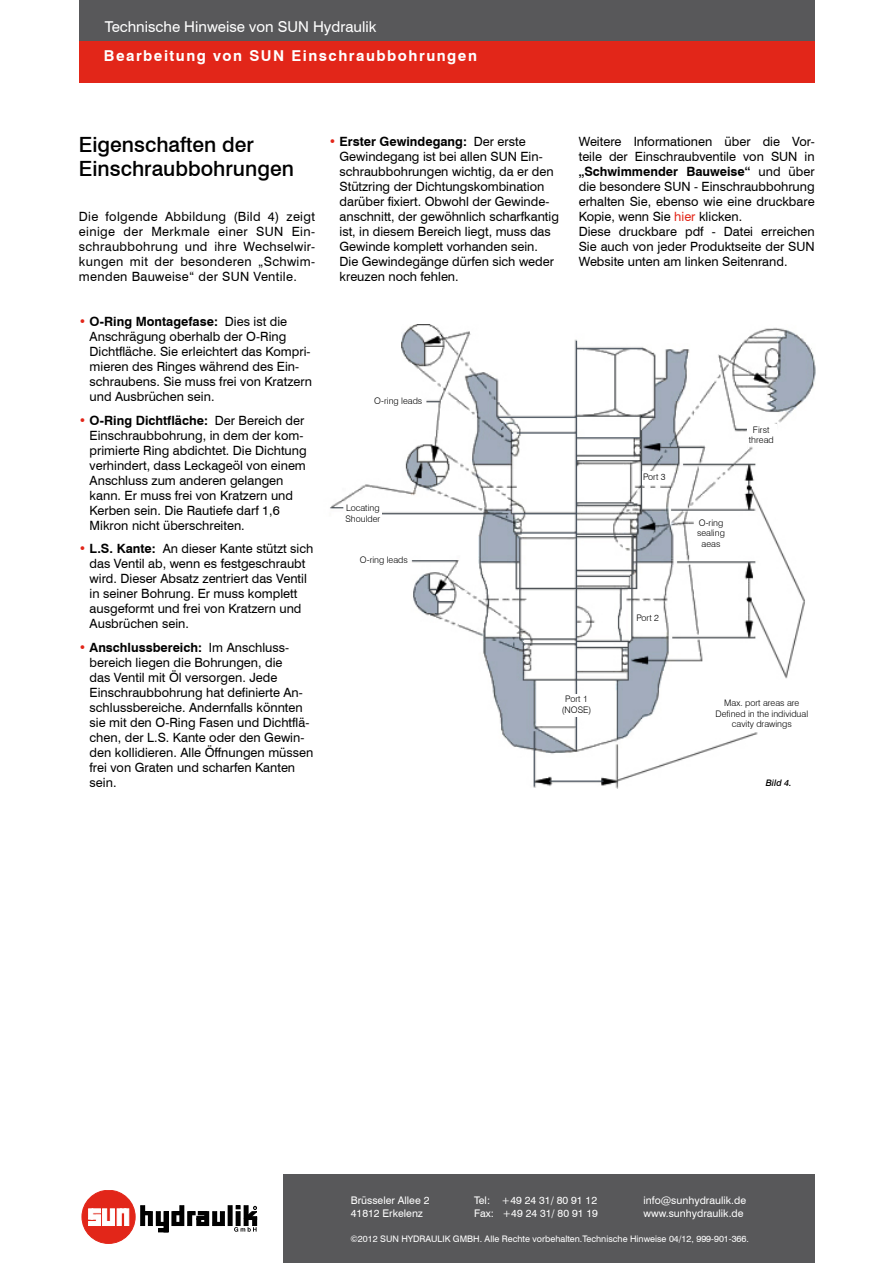
<style>
.page{position:relative;width:893px;height:1263px;background:#fff}
.page>*{position:absolute;margin:0;border:0;box-sizing:border-box;transform-origin:0 0}
.t1{font:500 21px/24px "Swiss 721 BT";color:#000}
.t2{font:700 15px "Swiss 721 BT";letter-spacing:.1em;color:#fff}
.t3{font:15px "Swiss 721 BT";color:#fff}
.t4{font:12.75px/15px "Swiss 721 BT";color:#000}
.t5{font:10.5px/13.5px "Swiss 721 BT";color:#fff}
.t6{font:300 9px/10.5px "Swiss 721 BT";color:#000;text-align:center}
.t7{font:9px "Swiss 721 BT";color:#fff}
.t8{font:italic 500 9px "Swiss 721 BT";color:#000}
.s1{color:#e22619}
.s2{font-weight:700}
</style>
<div class="page">
<div style="left:283px;top:1175px;width:532px;height:88px;background:#58585a"></div>
<div style="left:82px;top:1190px;width:53px;height:53px;background:#e22619;border-radius:50%"></div>
<div style="left:82px;top:1190px;width:53px;height:53px;border:1px solid #e22619;border-radius:50%"></div>
<hr style="left:89px;top:1209px;width:4px;height:10px;background:#fff">
<svg style="left:92px;top:1209px;width:9px;height:4px"></svg>
<hr style="left:91px;top:1215px;width:10px;height:4px;background:#fff">
<hr style="left:89px;top:1221px;width:12px;height:4px;background:#fff">
<div style="left:96px;top:1215px;width:5px;height:10px;background:#fff"></div>
<svg style="left:103px;top:1209px;width:4px;height:16px"></svg>
<div style="left:110px;top:1209px;width:5px;height:16px;background:#fff;border:1px solid #fff"></div>
<svg style="left:106px;top:1221px;width:5px;height:4px"></svg>
<div style="left:117px;top:1209px;width:4px;height:16px;background:#fff;border:1px solid #fff"></div>
<svg style="left:125px;top:1209px;width:4px;height:16px"></svg>
<svg style="left:121px;top:1209px;width:5px;height:4px"></svg>
<div style="left:141px;top:1205px;width:4px;height:20px;border:1px solid #000"></div>
<div style="left:148px;top:1211px;width:4px;height:14px;border:1px solid #000"></div>
<svg style="left:142px;top:1211px;width:9px;height:4px"></svg>
<div style="left:156px;top:1211px;width:4px;height:14px;border:1px solid #000"></div>
<div style="left:164px;top:1211px;width:4px;height:21px;border:1px solid #000"></div>
<div style="left:213px;top:1211px;width:4px;height:14px;border:1px solid #000"></div>
<div style="left:220px;top:1211px;width:4px;height:14px;border:1px solid #000"></div>
<svg style="left:213px;top:1222px;width:9px;height:3px"></svg>
<svg style="left:157px;top:1222px;width:11px;height:6px"></svg>
<div style="left:158px;top:1228px;width:10px;height:4px;border:1px solid #000"></div>
<div style="left:180px;top:1205px;width:4px;height:20px;border:1px solid #000"></div>
<div style="left:172px;top:1211px;width:4px;height:14px;border:1px solid #000"></div>
<svg style="left:173px;top:1211px;width:9px;height:4px"></svg>
<svg style="left:174px;top:1222px;width:8px;height:3px"></svg>
<div style="left:188px;top:1211px;width:4px;height:14px;border:1px solid #000"></div>
<div style="left:205px;top:1211px;width:4px;height:14px;border:1px solid #000"></div>
<svg style="left:189px;top:1211px;width:18px;height:14px"></svg>
<div style="left:228px;top:1205px;width:4px;height:20px;border:1px solid #000"></div>
<svg style="left:234px;top:1205px;width:23px;height:27px"></svg>
<div style="left:79px;top:40px;width:736px;height:43px;background:#e22619"></div>
<div style="left:79px;top:0;width:736px;height:40px;background:#58585a"></div>
<img style="left:330px;top:325px;width:486px;height:464px">
<div style="left:560px;top:694px;width:31px;height:23px;background:#fff"></div>
<div style="left:346px;top:504px;width:36px;height:19px;background:#fff"></div>
<div style="left:642px;top:471px;width:24px;height:13px;background:#fff"></div>
<div style="left:747px;top:424px;width:29px;height:18px;background:#fff"></div>
<div style="left:739px;top:444px;width:8px;height:7px;background:#fff"></div>
<p class="t3" style="left:105px;top:17px;width:273px">Technische Hinweise von SUN Hydraulik</p>
<p class="t2" style="left:104px;top:47px;width:374px">Bearbeitung von SUN Einschraubbohrungen</p>
<h1 class="t1" style="left:79px;top:133px;width:216px">Eigenschaften der<br>Einschraubbohrungen</h1>
<p class="t4" style="left:79px;top:209px;width:238px;text-align:justify">Die folgende Abbildung (Bild 4) zeigt einige der Merkmale einer SUN Ein&shy;schraubbohrung und ihre Wechselwir&shy;kungen mit der besonderen „Schwim&shy;menden Bauweise“ der SUN Ventile.</p>
<p class="t4" style="left:90px;top:314px;width:224px;text-indent:-11px"><span class="s1">•</span> <span class="s2">O-Ring Montagefase:</span> Dies ist die Anschrägung oberhalb der O-Ring Dichtfläche. Sie erleichtert das Kompri&shy;mieren des Ringes während des Ein&shy;schraubens. Sie muss frei von Kratzern und Ausbrüchen sein.</p>
<p class="t4" style="left:90px;top:413px;width:219px;text-indent:-11px"><span class="s1">•</span> <span class="s2">O-Ring Dichtfläche:</span> Der Bereich der Einschraubbohrung, in dem der kom&shy;primierte Ring abdichtet. Die Dichtung verhindert, dass Leckageöl von einem Anschluss zum anderen gelangen kann. Er muss frei von Kratzern und Kerben sein. Die Rautiefe darf 1,6<br>Mikron nicht überschreiten.</p>
<p class="t4" style="left:90px;top:541px;width:225px;text-indent:-11px"><span class="s1">•</span> <span class="s2">L.S. Kante:</span> An dieser Kante stützt sich das Ventil ab, wenn es festgeschraubt wird. Dieser Absatz zentriert das Ventil in seiner Bohrung. Er muss komplett ausgeformt und frei von Kratzern und Ausbrüchen sein.</p>
<p class="t4" style="left:90px;top:639px;width:225px;text-indent:-11px"><span class="s1">•</span> <span class="s2">Anschlussbereich:</span> Im Anschluss&shy;bereich liegen die Bohrungen, die<br>das Ventil mit Öl versorgen. Jede Einschraubbohrung hat definierte An&shy;schlussbereiche. Andernfalls könnten sie mit den O-Ring Fasen und Dichtflä&shy;chen, der L.S. Kante oder den Gewin&shy;den kollidieren. Alle Öffnungen müssen frei von Graten und scharfen Kanten sein.</p>
<p class="t4" style="left:339px;top:134px;width:221px;text-indent:-11px"><span class="s1">•</span> <span class="s2">Erster Gewindegang:</span> Der erste Gewindegang ist bei allen SUN Ein&shy;schraubbohrungen wichtig, da er den Stützring der Dichtungskombination darüber fixiert. Obwohl der Gewinde&shy;anschnitt, der gewöhnlich scharfkantig ist, in diesem Bereich liegt, muss das Gewinde komplett vorhanden sein.<br>Die Gewindegänge dürfen sich weder kreuzen noch fehlen.</p>
<p class="t4" style="left:579px;top:134px;width:237px">Weitere Informationen über die Vor&shy;teile der Einschraubventile von SUN in <span class="s2">„Schwimmender Bauweise“</span> und über die besondere SUN - Einschraubbohrung erhalten Sie, ebenso wie eine druckbare Kopie, wenn Sie <span class="s1">hier</span> klicken.<br>Diese druckbare pdf - Datei erreichen Sie auch von jeder Produktseite der SUN Website unten am linken Seitenrand.</p>
<p class="t6" style="left:374px;top:395px;width:50px">O-ring leads</p>
<p class="t6" style="left:345px;top:503px;width:36px;text-align:left">Locating<br>Shoulder</p>
<p class="t6" style="left:360px;top:555px;width:50px">O-ring leads</p>
<p class="t6" style="left:562px;top:694px;width:31px">Port 1 (NOSE)</p>
<p class="t6" style="left:643px;top:472px;width:24px">Port 3</p>
<p class="t6" style="left:636px;top:612px;width:24px">Port 2</p>
<p class="t6" style="left:749px;top:424px;width:26px">First thread</p>
<p class="t6" style="left:697px;top:517px;width:29px">O-ring sealing aeas</p>
<p class="t6" style="left:715px;top:698px;width:94px">Max. port areas are<br>Defined in the individual cavity drawings</p>
<p class="t8" style="left:766px;top:777px;width:28px">Bild 4.</p>
<p class="t5" style="left:351px;top:1193px;width:80px">Brüsseler Allee 2<br>41812 Erkelenz</p>
<p class="t5" style="left:474px;top:1193px;width:125px">Tel: +49 24 31/ 80 91 12<br>Fax: +49 24 31/ 80 91 19</p>
<p class="t5" style="left:644px;top:1193px;width:104px">info@sunhydraulik.de www.sunhydraulik.de</p>
<p class="t7" style="left:350px;top:1233px;width:400px">©2012 SUN HYDRAULIK GMBH. Alle Rechte vorbehalten.Technische Hinweise 04/12, 999-901-366.</p>
</div>
